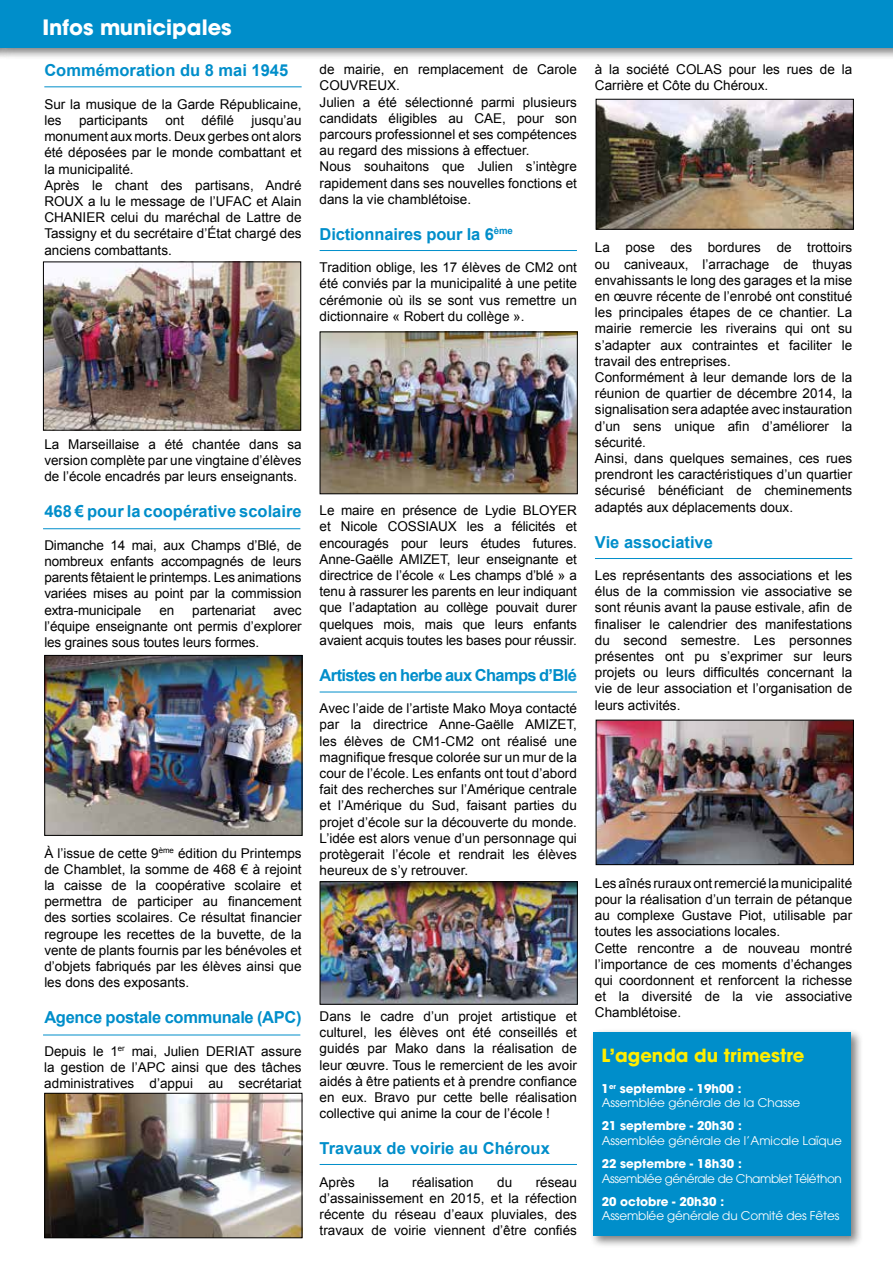
<style>
.page{position:relative;width:893px;height:1263px;background:#fff}
.page>*{position:absolute;margin:0;border:0;box-sizing:border-box;transform-origin:0 0}
.t1{font:700 21px "Avant Garde";color:#fff}
.t2{font:700 18px "Avant Garde";color:#ffed00}
.t3{font:700 16.5px "Arial";color:#008eca}
.t4{font:700 16.5px "Arial";letter-spacing:-.04em;color:#008eca}
.t5{font:700 16.5px "Arial";letter-spacing:-.02em;color:#008eca}
.t6{font:13.5px/16.2px "Arial";color:#000;text-align:justify}
.t7{font:12px/14.4px "Avant Garde";letter-spacing:-.01em;color:#fff}
.t8{font:700 12px "Avant Garde";color:#fff}
.t9{font:12px "Avant Garde";letter-spacing:-.03em;color:#fff}
.s1{font-weight:700}
</style>
<div class="page">
<div style="left:0;top:0;width:893px;height:60px;background:#000;opacity:.5"></div>
<div style="left:0;top:0;width:893px;height:47px;background:#008eca"></div>
<img style="left:45px;top:263px;width:254px;height:166px">
<div style="left:43px;top:261px;width:258px;height:170px;border:1px solid #000"></div>
<hr style="left:44px;top:86px;width:258px;height:1px;background:#008eca">
<img style="left:46px;top:657px;width:254px;height:177px">
<div style="left:44px;top:655px;width:258px;height:181px;border:1px solid #000"></div>
<img style="left:46px;top:1095px;width:254px;height:141px">
<div style="left:44px;top:1093px;width:258px;height:145px;border:1px solid #000"></div>
<img style="left:322px;top:333px;width:254px;height:159px">
<div style="left:320px;top:331px;width:258px;height:163px;border:1px solid #000"></div>
<img style="left:322px;top:883px;width:254px;height:120px">
<div style="left:320px;top:881px;width:258px;height:124px;border:1px solid #000"></div>
<img style="left:598px;top:101px;width:254px;height:127px">
<div style="left:596px;top:99px;width:258px;height:131px;border:1px solid #000"></div>
<img style="left:598px;top:722px;width:254px;height:141px">
<div style="left:596px;top:720px;width:258px;height:145px;border:1px solid #000"></div>
<div style="left:590px;top:1028px;width:273px;height:221px;background:#000;opacity:.5"></div>
<div style="left:593px;top:1032px;width:257px;height:204px;background:#008eca"></div>
<hr style="left:320px;top:250px;width:257px;height:1px;background:#008eca">
<hr style="left:43px;top:528px;width:257px;height:1px;background:#008eca">
<hr style="left:320px;top:692px;width:257px;height:1px;background:#008eca">
<hr style="left:595px;top:558px;width:257px;height:1px;background:#008eca">
<hr style="left:43px;top:1034px;width:257px;height:1px;background:#008eca">
<hr style="left:320px;top:1164px;width:257px;height:1px;background:#008eca">
<h1 class="t1" style="left:43px;top:13px;width:191px">Infos municipales</h1>
<p class="t3" style="left:44px;top:60px;width:245px">Commémoration du 8 mai 1945</p>
<p class="t6" style="left:44px;top:96px;width:259px">Sur la musique de la Garde Républicaine, les</p>
<p class="t6" style="left:79px;top:112px;width:71px">participants</p>
<p class="t6" style="left:165px;top:112px;width:20px">ont</p>
<p class="t6" style="left:202px;top:112px;width:34px">défilé</p>
<p class="t6" style="left:44px;top:112px;width:259px;text-align:left;text-indent:207px">jusqu’au monument aux morts. Deux gerbes ont alors été déposées par le monde combattant et la municipalité.<br>Après le chant des partisans, André<br>ROUX a lu le message de l’UFAC et Alain<br>CHANIER celui du maréchal de Lattre de<br>Tassigny et du secrétaire d’État chargé des anciens combattants.</p>
<p class="t6" style="left:44px;top:436px;width:259px">La Marseillaise a été chantée dans sa version complète par une vingtaine d’élèves de l’école encadrés par leurs enseignants.</p>
<p class="t3" style="left:44px;top:501px;width:259px">468 € pour la coopérative scolaire</p>
<p class="t6" style="left:44px;top:537px;width:259px">Dimanche 14 mai, aux Champs d’Blé, de nombreux enfants accompagnés de leurs parents fêtaient le printemps. Les animations variées mises au point par la commission extra-municipale</p>
<p class="t6" style="left:159px;top:602px;width:16px">en</p>
<p class="t6" style="left:192px;top:602px;width:65px">partenariat</p>
<p class="t6" style="left:44px;top:602px;width:259px;text-indent:229px">avec l’équipe enseignante ont permis d’explorer les graines sous toutes leurs formes.</p>
<p class="t6" style="left:44px;top:845px;width:259px">À l’issue de cette 9<sup>ème</sup> édition du Printemps de Chamblet, la somme de 468 € à rejoint la caisse de la coopérative scolaire et permettra de participer au financement des sorties scolaires. Ce résultat financier regroupe les recettes de la buvette, de la vente de plants fournis par les bénévoles et d’objets fabriqués par les élèves ainsi que les dons des exposants.</p>
<p class="t5" style="left:44px;top:1006px;width:259px">Agence postale communale (APC)</p>
<p class="t6" style="left:44px;top:1043px;width:259px">Depuis le 1<sup>er</sup> mai, Julien DERIAT assure la gestion de l’APC ainsi que des tâches administratives d’appui au secrétariat</p>
<p class="t6" style="left:320px;top:61px;width:259px;text-align:left">de mairie, en remplacement de Carole COUVREUX.<br>Julien a été sélectionné parmi plusieurs candidats éligibles au CAE, pour son parcours professionnel et ses compétences au regard des missions à effectuer.<br>Nous souhaitons que Julien s’intègre rapidement dans ses nouvelles fonctions et dans la vie chamblétoise.</p>
<p class="t3" style="left:320px;top:223px;width:195px">Dictionnaires pour la 6<sup>ème</sup></p>
<p class="t6" style="left:320px;top:259px;width:259px">Tradition oblige, les 17 élèves de CM2 ont été conviés par la municipalité à une petite cérémonie où ils se sont vus remettre un dictionnaire « Robert du collège ».</p>
<p class="t6" style="left:320px;top:502px;width:259px">Le maire en présence de Lydie BLOYER et Nicole COSSIAUX les a félicités et encouragés pour leurs études futures.<br>Anne-Gaëlle AMIZET, leur enseignante et directrice de l’école « Les champs d’blé » a tenu à rassurer les parents en leur indiquant que l’adaptation au collège pouvait durer quelques mois, mais que leurs enfants avaient acquis toutes les bases pour réussir.</p>
<p class="t4" style="left:320px;top:664px;width:259px">Artistes en herbe aux Champs d’Blé</p>
<p class="t6" style="left:320px;top:700px;width:259px">Avec l’aide de l’artiste Mako Moya contacté par la directrice Anne-Gaëlle AMIZET, les élèves de CM1-CM2 ont réalisé une magnifique fresque colorée sur un mur de la cour de l’école. Les enfants ont tout d’abord fait des recherches sur l’Amérique centrale et l’Amérique du Sud, faisant parties du projet d’école sur la découverte du monde.<br>L’idée est alors venue d’un personnage qui protègerait l’école et rendrait les élèves heureux de s’y retrouver.</p>
<p class="t6" style="left:320px;top:1008px;width:259px">Dans le cadre d’un projet artistique et culturel, les élèves ont été conseillés et guidés par Mako dans la réalisation de leur œuvre. Tous le remercient de les avoir aidés à être patients et à prendre confiance en eux. Bravo pur cette belle réalisation collective qui anime la cour de l’école !</p>
<p class="t3" style="left:320px;top:1137px;width:232px">Travaux de voirie au Chéroux</p>
<p class="t6" style="left:320px;top:1174px;width:37px">Après</p>
<p class="t6" style="left:378px;top:1174px;width:12px">la</p>
<p class="t6" style="left:412px;top:1174px;width:63px">réalisation</p>
<p class="t6" style="left:497px;top:1174px;width:17px">du</p>
<p class="t6" style="left:320px;top:1174px;width:259px;text-indent:216px">réseau d’assainissement en 2015, et la réfection récente du réseau d’eaux pluviales, des travaux de voirie viennent d’être confiés</p>
<p class="t6" style="left:595px;top:61px;width:259px">à la société COLAS pour les rues de la<br>Carrière et Côte du Chéroux.</p>
<p class="t6" style="left:595px;top:240px;width:259px;text-align:left">La pose des bordures de trottoirs ou caniveaux, l’arrachage de thuyas envahissants le long des garages et la mise en œuvre récente de l’enrobé ont constitué les principales étapes de ce chantier. La mairie remercie les riverains qui ont su s’adapter aux contraintes et faciliter le travail des entreprises.<br>Conformément à leur demande lors de la réunion de quartier de décembre 2014, la signalisation sera adaptée avec instauration d’un sens unique afin d’améliorer la sécurité.<br>Ainsi, dans quelques semaines, ces rues prendront les caractéristiques d’un quartier sécurisé bénéficiant de cheminements adaptés aux déplacements doux.</p>
<p class="t3" style="left:595px;top:531px;width:120px">Vie associative</p>
<p class="t6" style="left:595px;top:567px;width:259px">Les représentants des associations et les élus de la commission vie associative se sont réunis avant la pause estivale, afin de finaliser le calendrier des manifestations du second semestre. Les personnes présentes ont pu s’exprimer sur leurs projets ou leurs difficultés concernant la vie de leur association et l’organisation de leurs activités.</p>
<p class="t6" style="left:595px;top:875px;width:259px;text-align:left">Les aînés ruraux ont remercié la municipalité pour la réalisation d’un terrain de pétanque au complexe Gustave Piot, utilisable par toutes les associations locales.<br>Cette rencontre a de nouveau montré l’importance de ces moments d’échanges qui coordonnent et renforcent la richesse et la diversité de la vie associative Chamblétoise.</p>
<h2 class="t2" style="left:602px;top:1044px;width:204px">L’agenda du trimestre</h2>
<p class="t7" style="left:602px;top:1081px;width:200px"><span class="s1">1</span><sup>er</sup> <span class="s1">septembre - 19h00 :<br></span>Assemblée générale de la Chasse</p>
<p class="t8" style="left:602px;top:1118px;width:142px">21 septembre - 20h30 :</p>
<p class="t7" style="left:602px;top:1133px;width:242px">Assemblée générale de l’Amicale Laïque</p>
<p class="t8" style="left:602px;top:1156px;width:142px">22 septembre - 18h30 :</p>
<p class="t9" style="left:602px;top:1171px;width:242px">Assemblée générale de Chamblet Téléthon</p>
<p class="t8" style="left:602px;top:1194px;width:124px">20 octobre - 20h30 :</p>
<p class="t7" style="left:602px;top:1209px;width:239px">Assemblée générale du Comité des Fêtes</p>
</div>
